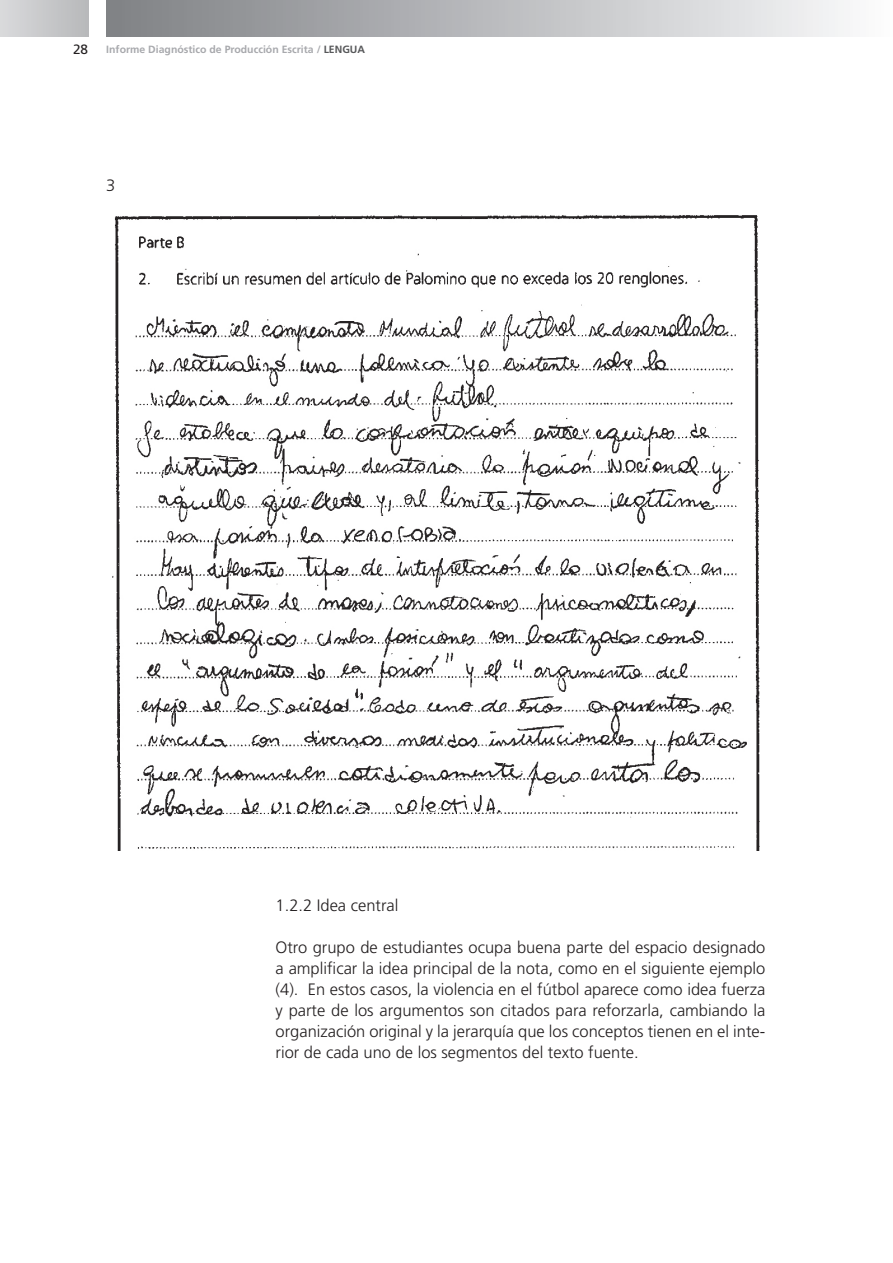
<style>
.page{position:relative;width:893px;height:1263px;background:#fff}
.page>*{position:absolute;margin:0;border:0;box-sizing:border-box;transform-origin:0 0}
.t1{font:300 16.5px/21px "Frutiger";color:#231f20;text-align:justify}
.t2{font:13.5px "Frutiger";color:#231f20}
.t3{font:700 10.5px "Frutiger";color:#a8a9ad}
.s1{color:#57585a}
</style>
<div class="page">
<div style="left:106px;top:0;width:787px;height:37px;background:linear-gradient(to right,#7e8084,#fbfbfc)"></div>
<div style="left:0;top:0;width:88px;height:37px;background:linear-gradient(to right,#d9dadc,#b8b9bb)"></div>
<img style="left:112px;top:215px;width:648px;height:635px">
<p class="t2" style="left:73px;top:41px;width:17px">28</p>
<p class="t3" style="left:106px;top:44px;width:260px">Informe Diagnóstico de Producción Escrita / <span class="s1">LENGUA</span></p>
<p class="t1" style="left:106px;top:175px;width:11px">3</p>
<p class="t1" style="left:276px;top:894px;width:124px">1.2.2 Idea central</p>
<p class="t1" style="left:276px;top:936px;width:491px">Otro grupo de estudiantes ocupa buena parte del espacio designado a amplificar la idea principal de la nota, como en el siguiente ejemplo (4). En estos casos, la violencia en el fútbol aparece como idea fuerza y parte de los argumentos son citados para reforzarla, cambiando la organización original y la jerarquía que los conceptos tienen en el inte&shy;rior de cada uno de los segmentos del texto fuente.</p>
</div>
